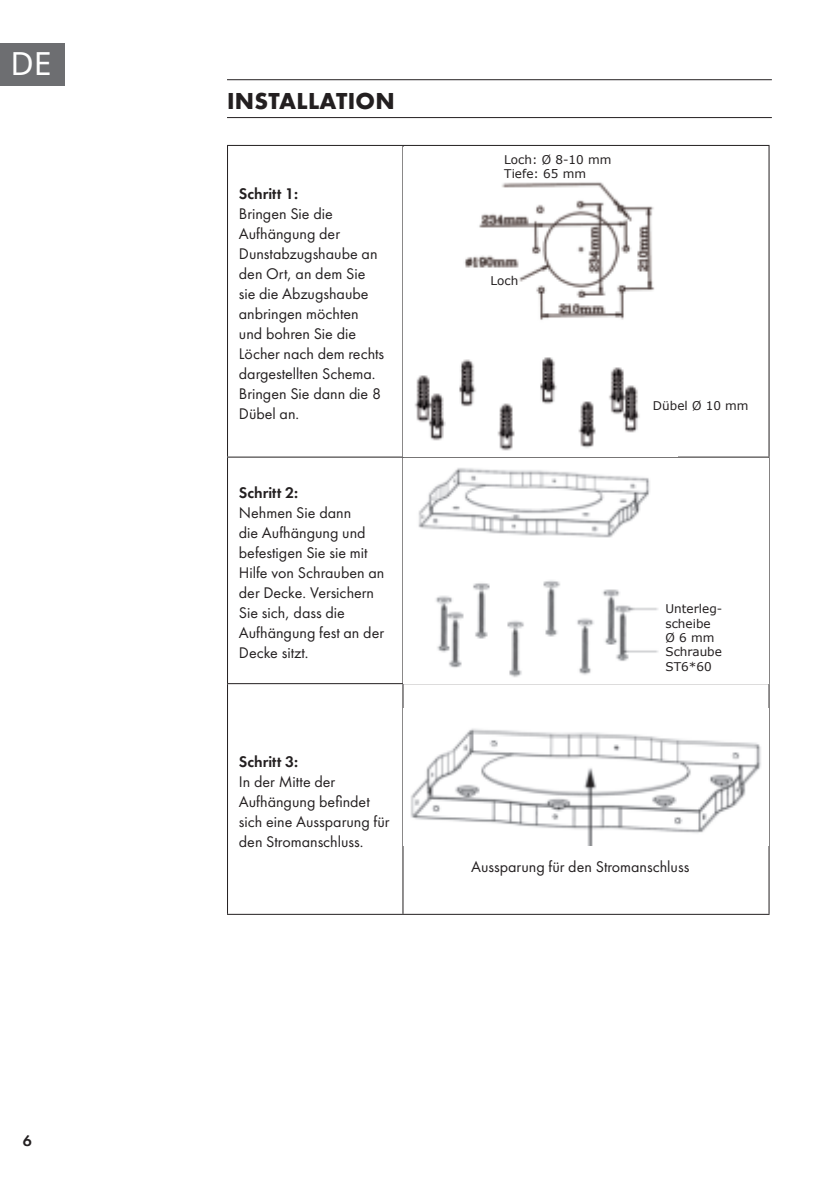
<style>
.page{position:relative;width:840px;height:1191px;background:#fff}
.page>*{position:absolute;margin:0;border:0;box-sizing:border-box;transform-origin:0 0}
.t1{font:32px "Noto Sans";color:#fff}
.t2{font:700 24px "Futura PTW08";letter-spacing:.01em;color:#231f20}
.t3{font:16px/20px "Futura PTW08";color:#231f20}
.t4{font:600 16px "Futura PTW08";color:#231f20}
.t5{font:12px/14.4px "Verdana";color:#231f20}
</style>
<div class="page">
<div style="left:0;top:43px;width:65px;height:42px;background:#6d6e71"></div>
<hr style="left:227px;top:79px;width:544px;height:1px;background:#231f20">
<hr style="left:227px;top:117px;width:544px;height:1px;background:#231f20">
<hr style="left:227px;top:145px;width:176px;height:1px;background:#231f20">
<hr style="left:227px;top:146px;width:1px;height:310px;background:#231f20">
<hr style="left:403px;top:145px;width:366px;height:1px;background:#231f20">
<hr style="left:402px;top:146px;width:1px;height:310px;background:#231f20">
<hr style="left:768px;top:146px;width:1px;height:310px;background:#231f20">
<hr style="left:227px;top:456px;width:176px;height:1px;background:#231f20">
<hr style="left:227px;top:457px;width:1px;height:226px;background:#231f20">
<hr style="left:403px;top:456px;width:366px;height:1px;background:#231f20">
<hr style="left:402px;top:457px;width:1px;height:226px;background:#231f20">
<hr style="left:768px;top:457px;width:1px;height:226px;background:#231f20">
<hr style="left:227px;top:683px;width:176px;height:1px;background:#231f20">
<hr style="left:227px;top:684px;width:1px;height:230px;background:#231f20">
<hr style="left:403px;top:683px;width:366px;height:1px;background:#231f20">
<hr style="left:402px;top:684px;width:1px;height:230px;background:#231f20">
<hr style="left:768px;top:684px;width:1px;height:230px;background:#231f20">
<hr style="left:227px;top:914px;width:176px;height:1px;background:#231f20">
<hr style="left:403px;top:914px;width:366px;height:1px;background:#231f20">
<img style="left:414px;top:182px;width:241px;height:269px">
<img style="left:418px;top:468px;width:240px;height:210px">
<img style="left:410px;top:728px;width:351px;height:117px">
<h1 class="t1" style="left:11px;top:45px;width:43px">DE</h1>
<p class="t4" style="left:23px;top:1133px;width:11px">6</p>
<h2 class="t2" style="left:227px;top:86px;width:169px">INSTALLATION</h2>
<p class="t4" style="left:239px;top:187px;width:61px">Schritt 1:</p>
<p class="t3" style="left:239px;top:204px;width:147px">Bringen Sie die<br>Aufhängung der<br>Dunstabzugshaube an den Ort, an dem Sie sie die Abzugshaube anbringen möchten und bohren Sie die<br>Löcher nach dem rechts dargestellten Schema.<br>Bringen Sie dann die 8<br>Dübel an.</p>
<p class="t4" style="left:239px;top:486px;width:61px">Schritt 2:</p>
<p class="t3" style="left:239px;top:503px;width:147px">Nehmen Sie dann<br>die Aufhängung und befestigen Sie sie mit<br>Hilfe von Schrauben an der Decke. Versichern<br>Sie sich, dass die<br>Aufhängung fest an der<br>Decke sitzt.</p>
<p class="t4" style="left:239px;top:754px;width:61px">Schritt 3:</p>
<p class="t3" style="left:239px;top:772px;width:152px">In der Mitte der<br>Aufhängung befindet sich eine Aussparung für den Stromanschluss.</p>
<p class="t5" style="left:504px;top:153px;width:109px">Loch: Ø 8-10 mm<br>Tiefe: 65 mm</p>
<p class="t5" style="left:490px;top:274px;width:29px">Loch</p>
<p class="t5" style="left:652px;top:399px;width:97px">Dübel Ø 10 mm</p>
<p class="t5" style="left:665px;top:602px;width:58px">Unterleg&shy;scheibe<br>Ø 6 mm<br>Schraube<br>ST6*60</p>
<p class="t3" style="left:471px;top:857px;width:220px">Aussparung für den Stromanschluss</p>
</div>
